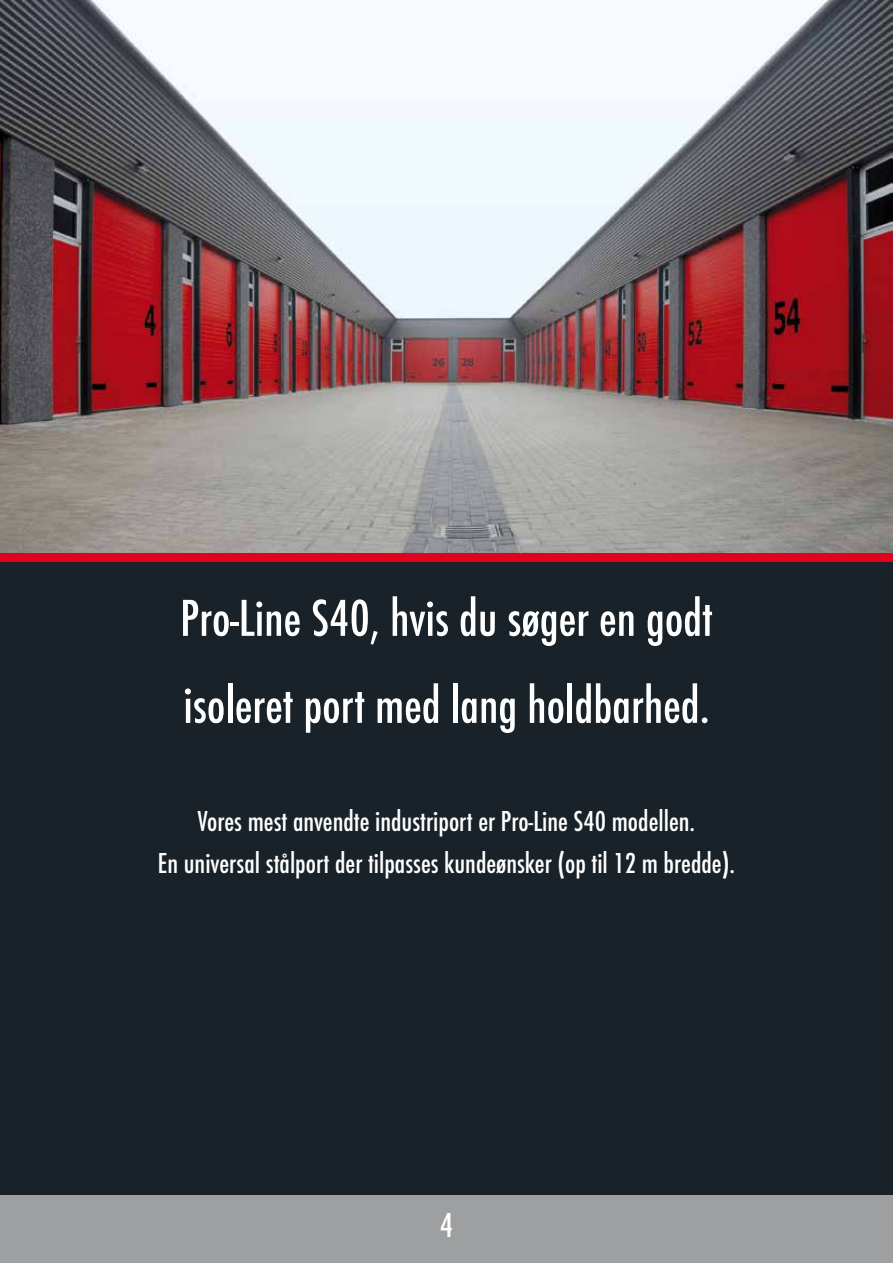
<style>
.page{position:relative;width:893px;height:1263px;background:#192228}
.page>*{position:absolute;margin:0;border:0;box-sizing:border-box;transform-origin:0 0}
.t1{font:500 54px/87px "Futura Con";color:#fff}
.t2{font:500 36px "Futura Con";color:#fff}
.t3{font:500 30px/42px "Futura Con";color:#fff;text-align:center}
</style>
<div class="page">
<img style="left:0;top:0;width:893px;height:553px">
<div style="left:0;top:553px;width:893px;height:8px;background:#e1021d"></div>
<div style="left:0;top:1195px;width:893px;height:68px;background:#9d9fa0"></div>
<h1 class="t1" style="left:180px;top:575px;width:534px">Pro-Line S40, hvis du søger en godt isoleret port med lang holdbarhed.</h1>
<p class="t3" style="left:158px;top:800px;width:579px">Vores mest anvendte industriport er Pro-Line S40 modellen.<br>En universal stålport der tilpasses kundeønsker (op til 12 m bredde).</p>
<p class="t2" style="left:440px;top:1205px;width:15px">4</p>
</div>
